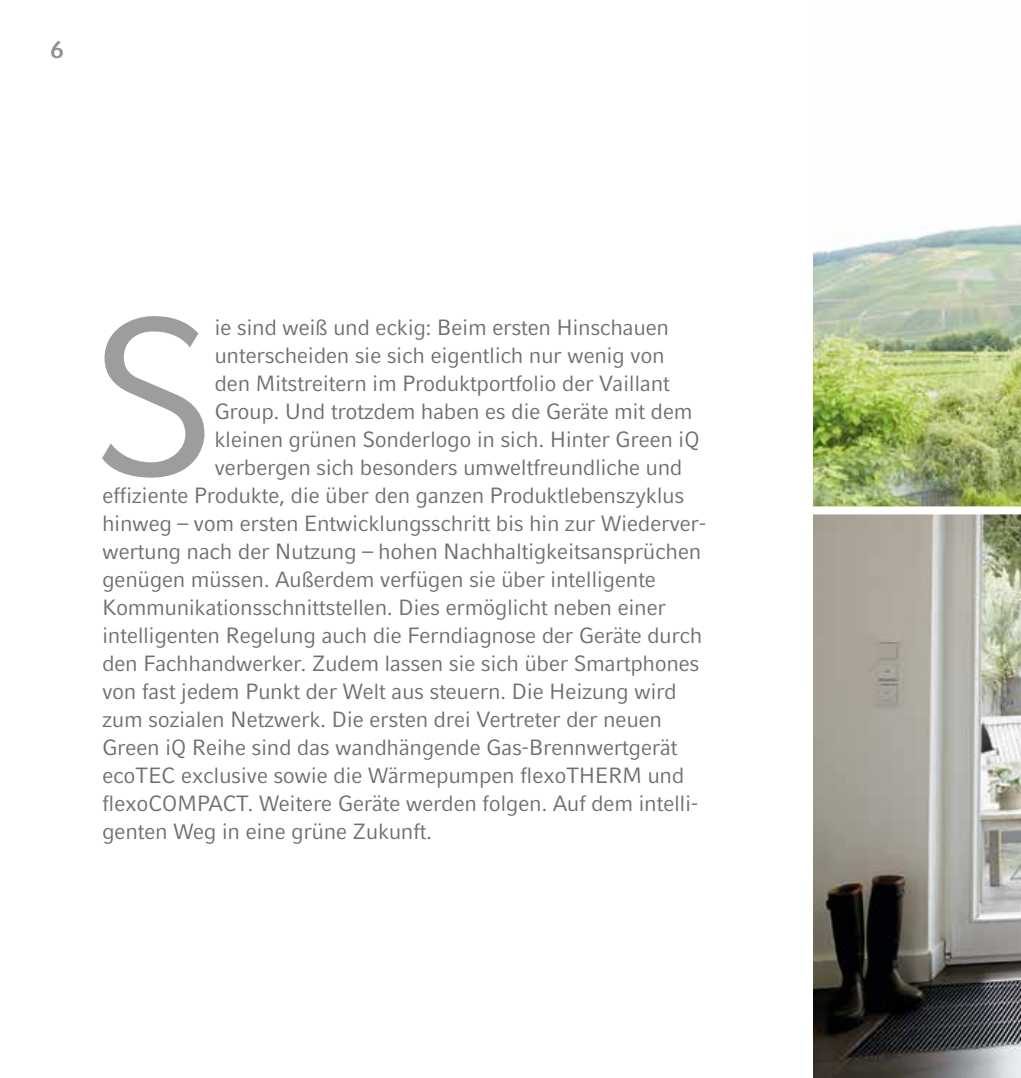
<style>
.page{position:relative;width:1021px;height:1078px;background:#fff}
.page>*{position:absolute;margin:0;border:0;box-sizing:border-box;transform-origin:0 0}
.t1{font:222px "Compatil Fact LT Pro";color:#9b9d9f}
.t2{font:700 24px "Compatil Fact LT Pro";color:#919294}
.t3{font:22px "Compatil Fact LT Pro";letter-spacing:-.02em;color:#6e6f70}
</style>
<div class="page">
<img style="left:814px;top:223px;width:206px;height:283px">
<svg style="left:814px;top:514px;width:206px;height:563px;background:#8c8a83"></svg>
<p class="t2" style="left:50px;top:36px;width:15px">6</p>
<h1 class="t1" style="left:88px;top:268px;width:132px">S</h1>
<p class="t3" style="left:214px;top:314px;width:456px">ie sind weiß und eckig: Beim ersten Hinschauen</p>
<p class="t3" style="left:214px;top:342px;width:451px">unterscheiden sie sich eigentlich nur wenig von</p>
<p class="t3" style="left:214px;top:370px;width:457px">den Mitstreitern im Produktportfolio der Vaillant</p>
<p class="t3" style="left:214px;top:398px;width:479px">Group. Und trotzdem haben es die Geräte mit dem</p>
<p class="t3" style="left:214px;top:426px;width:487px">kleinen grünen Sonderlogo in sich. Hinter Green iQ</p>
<p class="t3" style="left:214px;top:454px;width:469px">verbergen sich besonders umweltfreundliche und</p>
<p class="t3" style="left:102px;top:482px;width:583px">effiziente Produkte, die über den ganzen Produktlebenszyklus</p>
<p class="t3" style="left:102px;top:510px;width:606px">hinweg – vom ersten Entwicklungsschritt bis hin zur Wiederver-</p>
<p class="t3" style="left:102px;top:538px;width:600px">wertung nach der Nutzung – hohen Nachhaltigkeitsansprüchen</p>
<p class="t3" style="left:102px;top:566px;width:555px">genügen müssen. Außerdem verfügen sie über intelligente</p>
<p class="t3" style="left:102px;top:594px;width:565px">Kommunikationsschnittstellen. Dies ermöglicht neben einer</p>
<p class="t3" style="left:102px;top:622px;width:602px">intelligenten Regelung auch die Ferndiagnose der Geräte durch</p>
<p class="t3" style="left:102px;top:650px;width:599px">den Fachhandwerker. Zudem lassen sie sich über Smartphones</p>
<p class="t3" style="left:102px;top:678px;width:576px">von fast jedem Punkt der Welt aus steuern. Die Heizung wird</p>
<p class="t3" style="left:102px;top:706px;width:561px">zum sozialen Netzwerk. Die ersten drei Vertreter der neuen</p>
<p class="t3" style="left:102px;top:734px;width:577px">Green iQ Reihe sind das wandhängende Gas-Brennwertgerät</p>
<p class="t3" style="left:102px;top:762px;width:583px">ecoTEC exclusive sowie die Wärmepumpen flexoTHERM und</p>
<p class="t3" style="left:102px;top:790px;width:597px">flexoCOMPACT. Weitere Geräte werden folgen. Auf dem intelli-</p>
<p class="t3" style="left:102px;top:818px;width:332px">genten Weg in eine grüne Zukunft.</p>
</div>
